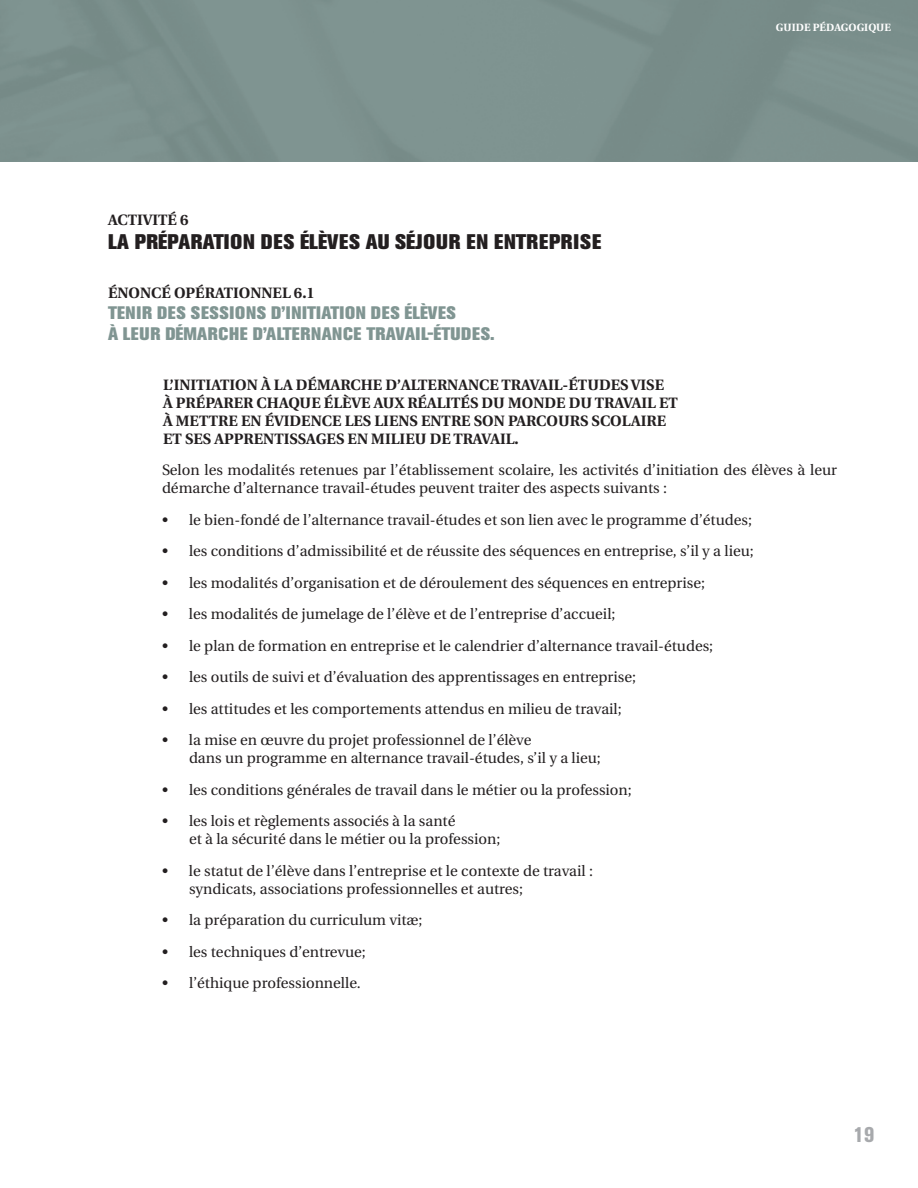
<style>
.page{position:relative;width:918px;height:1188px;background:#fff}
.page>*{position:absolute;margin:0;border:0;box-sizing:border-box;transform-origin:0 0}
.t1{font:800 21px "Akzidenz Grotesk BE";letter-spacing:.02em;color:#231f20}
.t2{font:800 condensed 21px "Akzidenz Grotesk BE";color:#a7a9ac}
.t3{font:800 18px/21px "Akzidenz Grotesk BE";letter-spacing:.04em;color:#809592}
.t4{font:15px/18px "Utopia";color:#231f20}
.t5{font:700 15px/18px "Utopia";color:#231f20}
.t6{font:700 10.5px "Utopia";color:#fff}
</style>
<div class="page">
<p class="t6" style="left:776px;top:23px;width:117px">GUIDE PÉDAGOGIQUE</p>
<p class="t5" style="left:108px;top:212px;width:82px">ACTIVITÉ 6</p>
<h1 class="t1" style="left:108px;top:234px;width:495px">LA PRÉPARATION DES ÉLÈVES AU SÉJOUR EN ENTREPRISE</h1>
<p class="t5" style="left:108px;top:286px;width:208px">ÉNONCÉ OPÉRATIONNEL 6.1</p>
<p class="t3" style="left:108px;top:304px;width:388px">TENIR DES SESSIONS D’INITIATION DES ÉLÈVES<br>À LEUR DÉMARCHE D’ALTERNANCE TRAVAIL-ÉTUDES.</p>
<p class="t5" style="left:163px;top:377px;width:516px">L’INITIATION À LA DÉMARCHE D’ALTERNANCE TRAVAIL-ÉTUDES VISE<br>À PRÉPARER CHAQUE ÉLÈVE AUX RÉALITÉS DU MONDE DU TRAVAIL ET À METTRE EN ÉVIDENCE LES LIENS ENTRE SON PARCOURS SCOLAIRE ET SES APPRENTISSAGES EN MILIEU DE TRAVAIL.</p>
<p class="t4" style="left:162px;top:463px;width:676px">Selon les modalités retenues par l’établissement scolaire, les activités d’initiation des élèves à leur démarche d’alternance travail-études peuvent traiter des aspects suivants :</p>
<p class="t4" style="left:162px;top:512px;width:592px">• le bien-fondé de l’alternance travail-études et son lien avec le programme d’études;</p>
<p class="t4" style="left:162px;top:544px;width:593px">• les conditions d’admissibilité et de réussite des séquences en entreprise, s’il y a lieu;</p>
<p class="t4" style="left:162px;top:575px;width:545px">• les modalités d’organisation et de déroulement des séquences en entreprise;</p>
<p class="t4" style="left:162px;top:607px;width:455px">• les modalités de jumelage de l’élève et de l’entreprise d’accueil;</p>
<p class="t4" style="left:162px;top:638px;width:553px">• le plan de formation en entreprise et le calendrier d’alternance travail-études;</p>
<p class="t4" style="left:162px;top:670px;width:476px">• les outils de suivi et d’évaluation des apprentissages en entreprise;</p>
<p class="t4" style="left:162px;top:701px;width:461px">• les attitudes et les comportements attendus en milieu de travail;</p>
<p class="t4" style="left:189px;top:733px;width:413px;text-indent:-27px">• la mise en œuvre du projet professionnel de l’élève<br>dans un programme en alternance travail-études, s’il y a lieu;</p>
<p class="t4" style="left:162px;top:782px;width:471px">• les conditions générales de travail dans le métier ou la profession;</p>
<p class="t4" style="left:189px;top:814px;width:313px;text-indent:-27px">• les lois et règlements associés à la santé<br>et à la sécurité dans le métier ou la profession;</p>
<p class="t4" style="left:189px;top:863px;width:405px;text-indent:-27px">• le statut de l’élève dans l’entreprise et le contexte de travail : syndicats, associations professionnelles et autres;</p>
<p class="t4" style="left:162px;top:913px;width:262px">• la préparation du curriculum vitæ;</p>
<p class="t4" style="left:162px;top:944px;width:205px">• les techniques d’entrevue;</p>
<p class="t4" style="left:162px;top:976px;width:200px">• l’éthique professionnelle.</p>
<h1 class="t2" style="left:854px;top:1127px;width:22px">19</h1>
</div>
